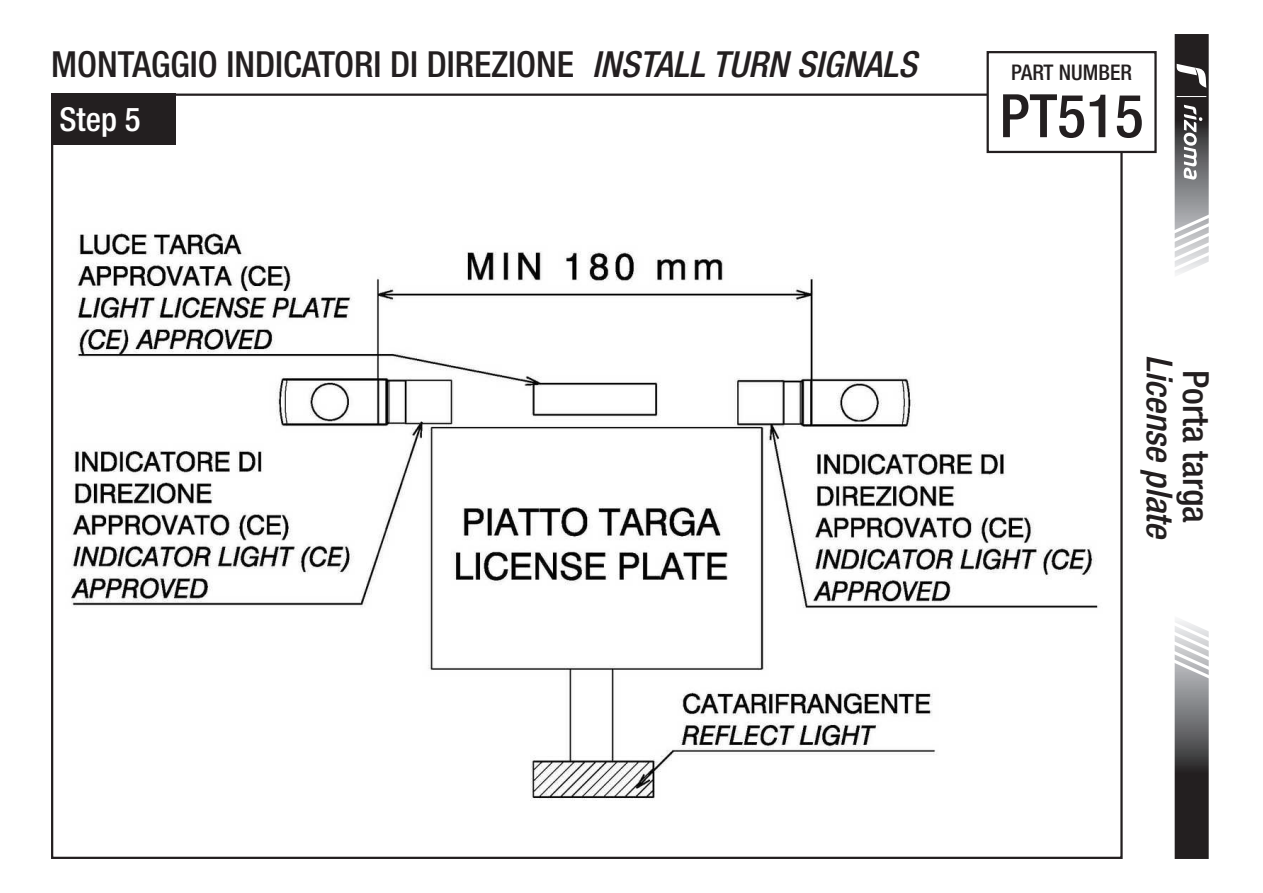
<style>
.page{position:relative;width:1263px;height:893px;background:#fff}
.page>*{position:absolute;margin:0;border:0;box-sizing:border-box;transform-origin:0 0}
.t1{font:500 condensed 60px "Helvetica Neue LT Std";color:#231f20}
.t2{font:500 condensed 36px "Helvetica Neue LT Std";color:#231f20}
.t3{font:italic 500 condensed 36px "Helvetica Neue LT Std";color:#231f20}
.t4{font:500 condensed 33px "Helvetica Neue LT Std";color:#fff}
.t5{font:500 condensed 21.6px "Helvetica Neue LT Std";color:#231f20}
.s1{font-style:italic}
</style>
<div class="page">
<img style="left:71px;top:104px;width:1042px;height:697px">
<div style="left:51px;top:94px;width:124px;height:51px;background:#231f20"></div>
<svg style="left:1174px;top:620px;width:35px;height:239px;background:#706f70"></svg>
<svg style="left:1174px;top:34px;width:35px;height:240px"></svg>
<div style="left:988px;top:52px;width:167px;height:100px;background:#fff"></div>
<div style="left:986px;top:51px;width:171px;height:102px;border:2px solid #231f20"></div>
<p class="t2" style="left:51px;top:42px;width:867px">MONTAGGIO INDICATORI DI DIREZIONE <span class="s1">INSTALL TURN SIGNALS</span></p>
<p class="t4" style="left:60px;top:99px;width:83px">Step 5</p>
<p class="t5" style="left:1011px;top:59px;width:122px">PART NUMBER</p>
<h1 class="t1" style="left:999px;top:80px;width:146px">PT515</h1>
<p class="t3" style="left:1181px;top:355px;width:187px;rotate:90deg">License plate</p>
<p class="t2" style="left:1217px;top:370px;width:155px;rotate:90deg">Porta targa</p>
</div>
